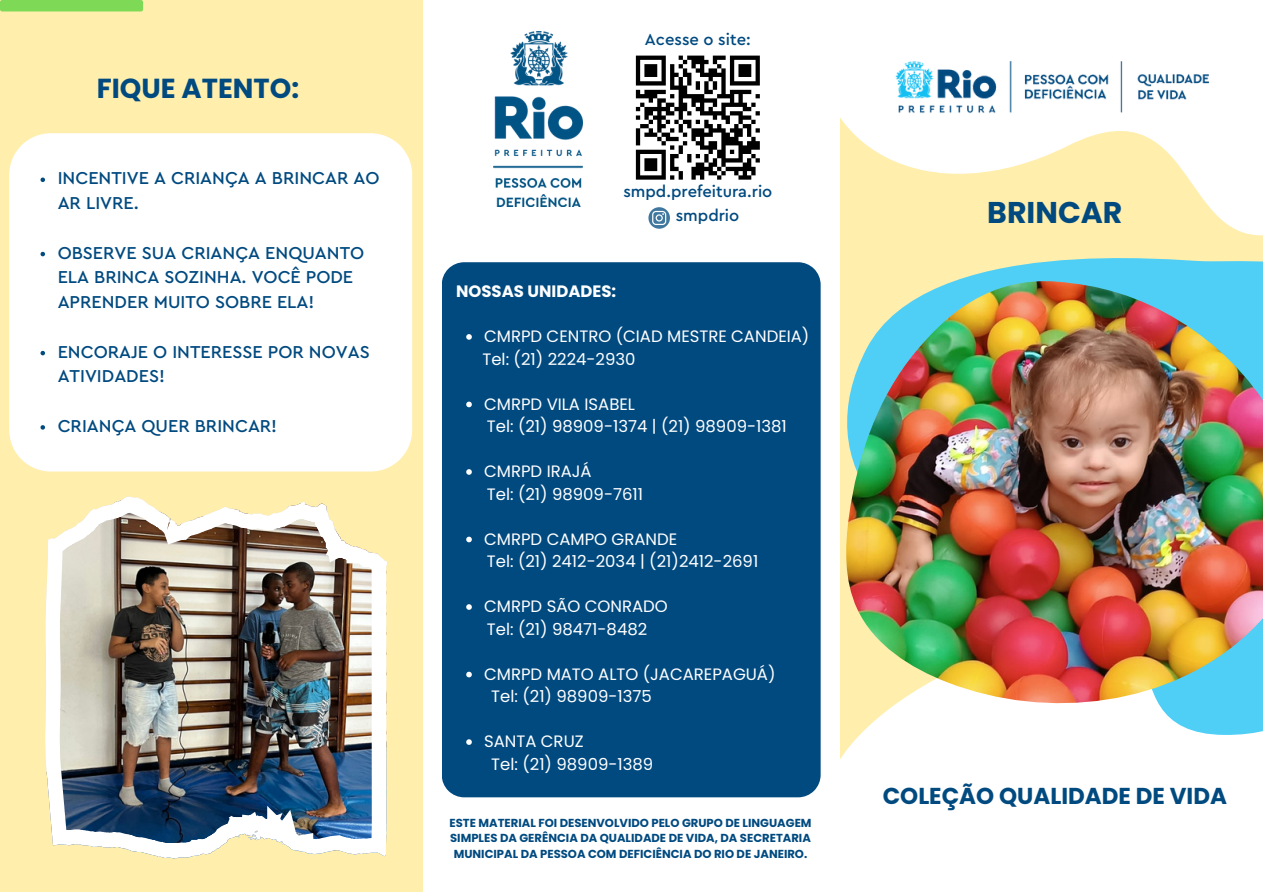
<style>
.page{position:relative;width:1263px;height:894px;background:#fff}
.page>*{position:absolute;margin:0;border:0;box-sizing:border-box;transform-origin:0 0}
.t1{font:700 30px "Poppins";color:#004a80}
.t2{font:700 27.45px "Poppins";color:#004a80}
.t3{font:700 22.95px "Poppins";color:#004a80}
.t4{font:500 18px/24.8px "Cera Pro";color:#004a80}
.t5{font:16.5px "Poppins";color:#fff}
.t6{font:500 16.5px "Cera Pro";color:#004a80}
.t7{font:700 16.5px "Poppins";color:#fff}
.t8{font:700 11.55px/15.5px "Poppins";color:#004a80;text-align:center}
</style>
<div class="page">
<img style="left:0;top:0;width:422px;height:891px">
<div style="left:0;top:0;width:143px;height:11px;background:#7ed957;border-radius:2px"></div>
<div style="left:442px;top:262px;width:304px;height:535px;background:#004a80"></div>
<svg style="left:746px;top:55px;width:517px;height:743px"></svg>
<img style="left:846px;top:272px;width:417px;height:434px">
<svg style="left:9px;top:133px;width:403px;height:338px"></svg>
<svg style="left:148px;top:501px;width:240px;height:60px"></svg>
<svg style="left:648px;top:207px;width:22px;height:21px"></svg>
<svg style="left:636px;top:56px;width:124px;height:123px"></svg>
<img style="left:493px;top:32px;width:89px;height:174px">
<svg style="left:41px;top:177px;width:4px;height:5px"></svg>
<svg style="left:41px;top:252px;width:4px;height:4px"></svg>
<svg style="left:41px;top:351px;width:4px;height:4px"></svg>
<svg style="left:41px;top:425px;width:4px;height:4px"></svg>
<svg style="left:466px;top:334px;width:6px;height:5px"></svg>
<svg style="left:466px;top:401px;width:6px;height:6px"></svg>
<svg style="left:466px;top:469px;width:6px;height:5px"></svg>
<svg style="left:466px;top:536px;width:6px;height:6px"></svg>
<svg style="left:466px;top:604px;width:6px;height:5px"></svg>
<svg style="left:466px;top:671px;width:6px;height:6px"></svg>
<svg style="left:466px;top:739px;width:6px;height:5px"></svg>
<p class="t2" style="left:97px;top:69px;width:204px">FIQUE ATENTO:</p>
<p class="t4" style="left:58px;top:166px;width:323px">INCENTIVE A CRIANÇA A BRINCAR AO<br>AR LIVRE.</p>
<p class="t4" style="left:58px;top:240px;width:308px">OBSERVE SUA CRIANÇA ENQUANTO<br>ELA BRINCA SOZINHA. VOCÊ PODE<br>APRENDER MUITO SOBRE ELA!</p>
<p class="t4" style="left:58px;top:339px;width:314px">ENCORAJE O INTERESSE POR NOVAS<br>ATIVIDADES!</p>
<p class="t4" style="left:58px;top:414px;width:221px">CRIANÇA QUER BRINCAR!</p>
<p class="t6" style="left:645px;top:32px;width:107px">Acesse o site:</p>
<p class="t6" style="left:623px;top:184px;width:150px">smpd.prefeitura.rio</p>
<p class="t6" style="left:676px;top:208px;width:65px">smpdrio</p>
<p class="t7" style="left:456px;top:279px;width:162px">NOSSAS UNIDADES:</p>
<p class="t5" style="left:484px;top:324px;width:327px">CMRPD CENTRO (CIAD MESTRE CANDEIA)</p>
<p class="t5" style="left:482px;top:347px;width:155px">Tel: (21) 2224-2930</p>
<p class="t5" style="left:484px;top:392px;width:152px">CMRPD VILA ISABEL</p>
<p class="t5" style="left:487px;top:414px;width:301px">Tel: (21) 98909-1374 | (21) 98909-1381</p>
<p class="t5" style="left:484px;top:459px;width:109px">CMRPD IRAJÁ</p>
<p class="t5" style="left:487px;top:482px;width:158px">Tel: (21) 98909-7611</p>
<p class="t5" style="left:484px;top:527px;width:195px">CMRPD CAMPO GRANDE</p>
<p class="t5" style="left:487px;top:549px;width:273px">Tel: (21) 2412-2034 | (21)2412-2691</p>
<p class="t5" style="left:484px;top:594px;width:185px">CMRPD SÃO CONRADO</p>
<p class="t5" style="left:487px;top:617px;width:162px">Tel: (21) 98471-8482</p>
<p class="t5" style="left:484px;top:662px;width:293px">CMRPD MATO ALTO (JACAREPAGUÁ)</p>
<p class="t5" style="left:491px;top:684px;width:162px">Tel: (21) 98909-1375</p>
<p class="t5" style="left:484px;top:729px;width:101px">SANTA CRUZ</p>
<p class="t5" style="left:491px;top:752px;width:163px">Tel: (21) 98909-1389</p>
<p class="t8" style="left:449px;top:814px;width:364px">ESTE MATERIAL FOI DESENVOLVIDO PELO GRUPO DE LINGUAGEM<br>SIMPLES DA GERÊNCIA DA QUALIDADE DE VIDA, DA SECRETARIA<br>MUNICIPAL DA PESSOA COM DEFICIÊNCIA DO RIO DE JANEIRO.</p>
<p class="t1" style="left:987px;top:191px;width:137px">BRINCAR</p>
<p class="t3" style="left:883px;top:779px;width:346px">COLEÇÃO QUALIDADE DE VIDA</p>
</div>
